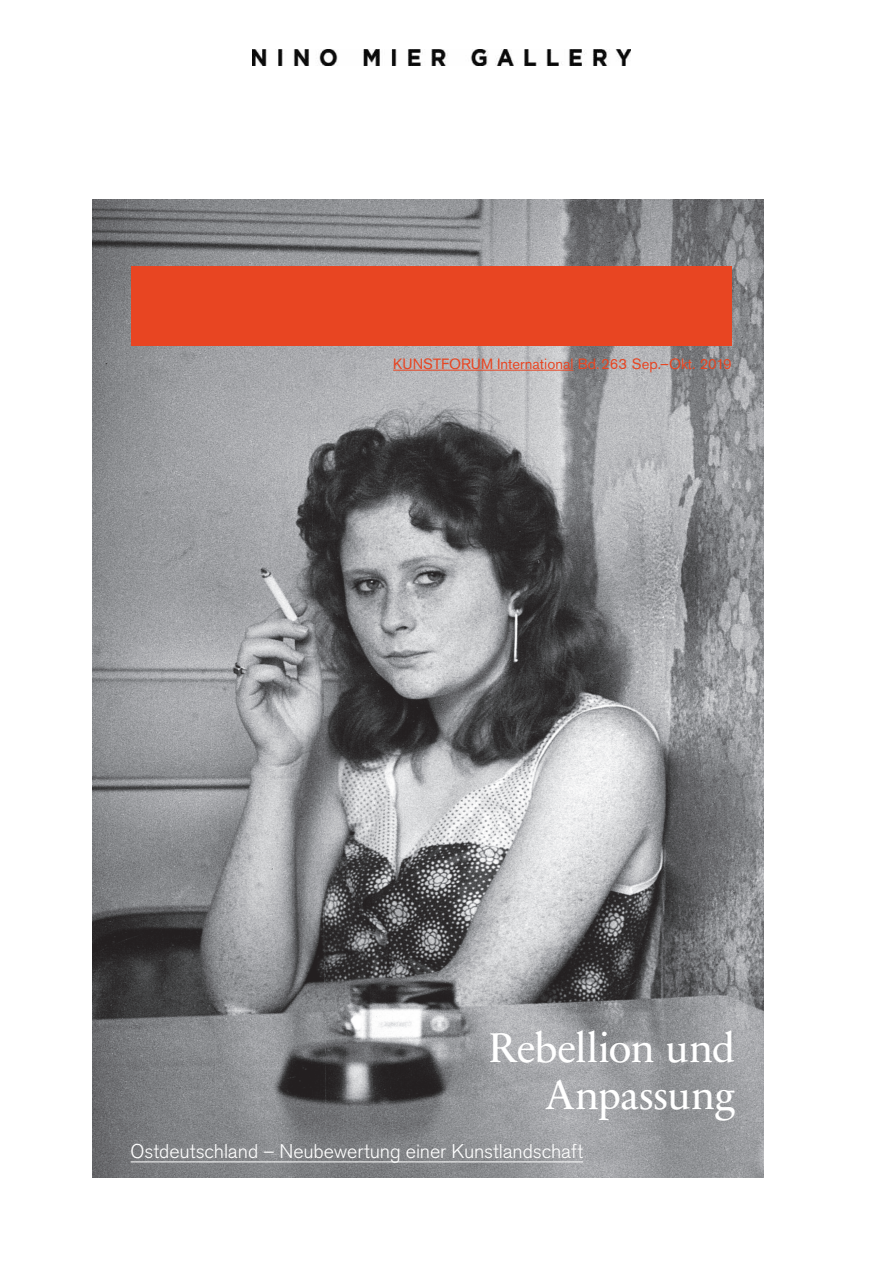
<style>
.page{position:relative;width:893px;height:1263px;background:#fff}
.page>*{position:absolute;margin:0;border:0;box-sizing:border-box;transform-origin:0 0}
.t1{font:42.3px/46.5px "Sabon Next LT Pro";letter-spacing:-.02em;color:#fff;text-align:right}
.t2{font:300 19.65px "Akzidenz Grotesk BQ";letter-spacing:-.005em;color:#fff}
.t3{font:14.85px "Akzidenz Grotesk BQ";color:#e84522}
</style>
<div class="page">
<img style="left:93px;top:200px;width:671px;height:978px">
<div style="left:131px;top:266px;width:601px;height:80px;background:#e84522"></div>
<hr style="left:131px;top:1161px;width:452px;height:1px;background:#fff">
<hr style="left:393px;top:370px;width:180px;height:1px;background:#e84522">
<img style="left:252px;top:49px;width:378px;height:16px">
<p class="t3" style="left:393px;top:355px;width:340px">KUNSTFORUM International Bd. 263 Sep.–Okt. 2019</p>
<p class="t1" style="left:489px;top:1023px;width:248px">Rebellion und<br>Anpassung</p>
<p class="t2" style="left:131px;top:1140px;width:454px">Ostdeutschland – Neubewertung einer Kunstlandschaft</p>
</div>
